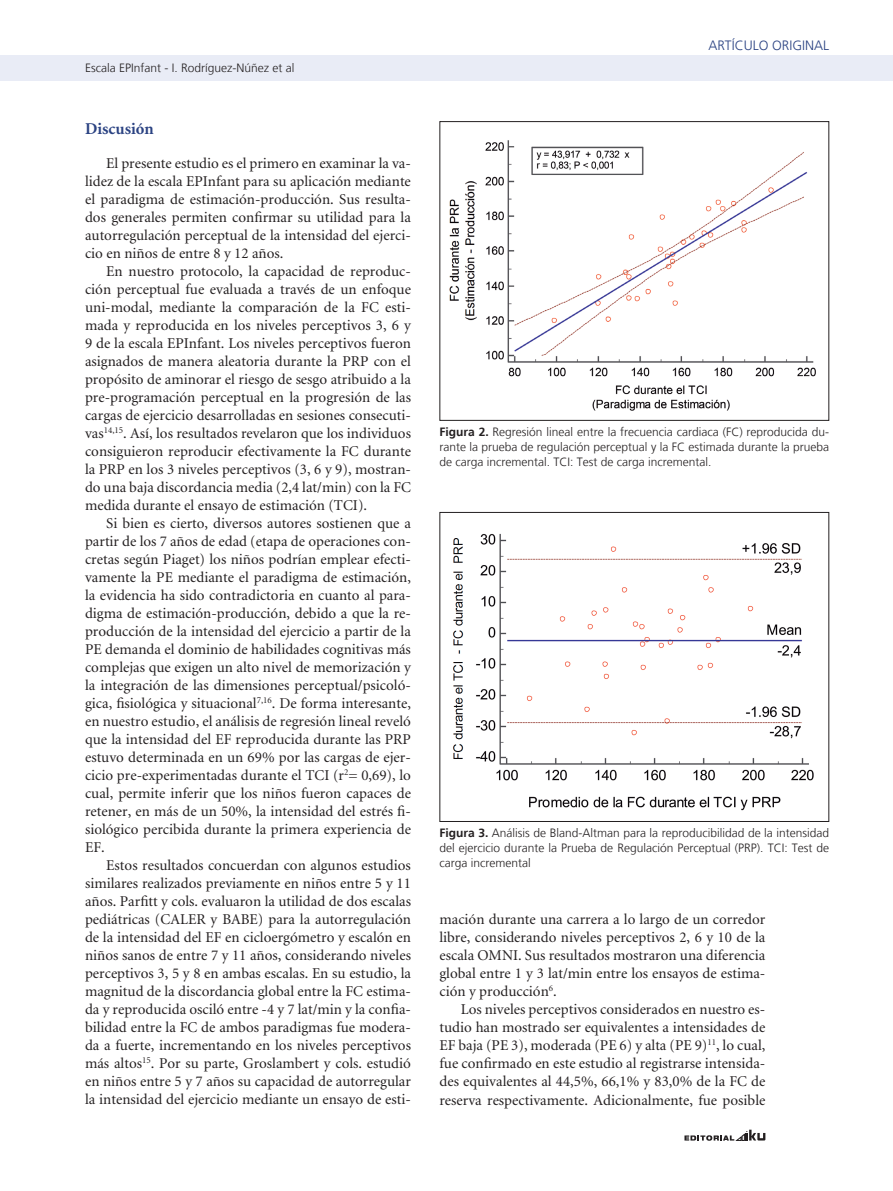
<style>
.page{position:relative;width:893px;height:1191px;background:#fff}
.page>*{position:absolute;margin:0;border:0;box-sizing:border-box;transform-origin:0 0}
._6-subtitulo{font:700 16.5px "Minion";color:#2a4282}
._1-texto{font:15px/18px "Minion";color:#231f20;text-align:justify}
.t1{font:300 13.5px "Frutiger LT";color:#2a4282}
._7-tabla{font:300 12px/15px "Frutiger LT";color:#231f20;text-align:justify}
._3-datos_autores-doi{font:300 12px "Frutiger LT";color:#231f20}
.s1{font-weight:700}
</style>
<div class="page">
<svg style="left:684px;top:1129px;width:81px;height:11px"></svg>
<div style="left:0;top:55px;width:893px;height:26px;background:#e9ecf6"></div>
<img style="left:453px;top:533px;width:361px;height:278px">
<div style="left:439px;top:512px;width:390px;height:310px;border:1px solid #231f20"></div>
<img style="left:449px;top:140px;width:367px;height:271px">
<div style="left:439px;top:121px;width:390px;height:300px;border:1px solid #231f20"></div>
<p class="_3-datos_autores-doi" style="left:85px;top:61px;width:211px">Escala EPInfant - I. Rodríguez-Núñez et al</p>
<p class="_6-subtitulo" style="left:85px;top:120px;width:70px">Discusión</p>
<p class="_1-texto" style="left:85px;top:155px;width:327px;text-indent:21px">El presente estudio es el primero en examinar la va&shy;lidez de la escala EPInfant para su aplicación mediante el paradigma de estimación-producción. Sus resulta&shy;dos generales permiten confirmar su utilidad para la autorregulación perceptual de la intensidad del ejerci&shy;cio en niños de entre 8 y 12 años.</p>
<p class="_1-texto" style="left:85px;top:263px;width:327px;text-indent:21px">En nuestro protocolo, la capacidad de reproduc&shy;ción perceptual fue evaluada a través de un enfoque uni-modal, mediante la comparación de la FC esti&shy;mada y reproducida en los niveles perceptivos 3, 6 y 9 de la escala EPInfant. Los niveles perceptivos fueron asignados de manera aleatoria durante la PRP con el propósito de aminorar el riesgo de sesgo atribuido a la pre-programación perceptual en la progresión de las cargas de ejercicio desarrolladas en sesiones consecuti&shy;vas<sup>14,15</sup>. Así, los resultados revelaron que los individuos consiguieron reproducir efectivamente la FC durante la PRP en los 3 niveles perceptivos (3, 6 y 9), mostran&shy;do una baja discordancia media (2,4 lat/min) con la FC medida durante el ensayo de estimación (TCI).</p>
<p class="_1-texto" style="left:85px;top:515px;width:327px;text-indent:21px">Si bien es cierto, diversos autores sostienen que a partir de los 7 años de edad (etapa de operaciones con&shy;cretas según Piaget) los niños podrían emplear efecti&shy;vamente la PE mediante el paradigma de estimación, la evidencia ha sido contradictoria en cuanto al para&shy;digma de estimación-producción, debido a que la re&shy;producción de la intensidad del ejercicio a partir de la PE demanda el dominio de habilidades cognitivas más complejas que exigen un alto nivel de memorización y la integración de las dimensiones perceptual/psicoló&shy;gica, fisiológica y situacional<sup>7,16</sup>. De forma interesante, en nuestro estudio, el análisis de regresión lineal reveló que la intensidad del EF reproducida durante las PRP estuvo determinada en un 69% por las cargas de ejer&shy;cicio pre-experimentadas durante el TCI (r<sup>2</sup>= 0,69), lo cual, permite inferir que los niños fueron capaces de retener, en más de un 50%, la intensidad del estrés fi&shy;siológico percibida durante la primera experiencia de EF.</p>
<p class="_1-texto" style="left:85px;top:857px;width:327px;text-indent:21px">Estos resultados concuerdan con algunos estudios similares realizados previamente en niños entre 5 y 11 años. Parfitt y cols. evaluaron la utilidad de dos escalas pediátricas (CALER y BABE) para la autorregulación de la intensidad del EF en cicloergómetro y escalón en niños sanos de entre 7 y 11 años, considerando niveles perceptivos 3, 5 y 8 en ambas escalas. En su estudio, la magnitud de la discordancia global entre la FC estima&shy;da y reproducida osciló entre -4 y 7 lat/min y la confia&shy;bilidad entre la FC de ambos paradigmas fue modera&shy;da a fuerte, incrementando en los niveles perceptivos más altos<sup>15</sup>. Por su parte, Groslambert y cols. estudió en niños entre 5 y 7 años su capacidad de autorregular la intensidad del ejercicio mediante un ensayo de esti-</p>
<p class="t1" style="left:708px;top:38px;width:18px">Artículo</p>
<p class="t1" style="left:772px;top:38px;width:18px">Original</p>
<p class="_7-tabla" style="left:439px;top:425px;width:391px"><span class="s1">Figura 2.</span> Regresión lineal entre la frecuencia cardiaca (FC) reproducida du&shy;rante la prueba de regulación perceptual y la FC estimada durante la prueba de carga incremental. TCI: Test de carga incremental.</p>
<p class="_7-tabla" style="left:439px;top:825px;width:391px"><span class="s1">Figura 3.</span> Análisis de Bland-Altman para la reproducibilidad de la intensidad del ejercicio durante la Prueba de Regulación Perceptual (PRP). TCI: Test de carga incremental</p>
<p class="_1-texto" style="left:439px;top:911px;width:327px">mación durante una carrera a lo largo de un corredor libre, considerando niveles perceptivos 2, 6 y 10 de la escala OMNI. Sus resultados mostraron una diferencia global entre 1 y 3 lat/min entre los ensayos de estima&shy;ción y producción<sup>6</sup>.</p>
<p class="_1-texto" style="left:439px;top:1001px;width:327px;text-indent:21px">Los niveles perceptivos considerados en nuestro es&shy;tudio han mostrado ser equivalentes a intensidades de EF baja (PE 3), moderada (PE 6) y alta (PE 9)<sup>11</sup>, lo cual, fue confirmado en este estudio al registrarse intensida&shy;des equivalentes al 44,5%, 66,1% y 83,0% de la FC de reserva respectivamente. Adicionalmente, fue posible</p>
</div>
